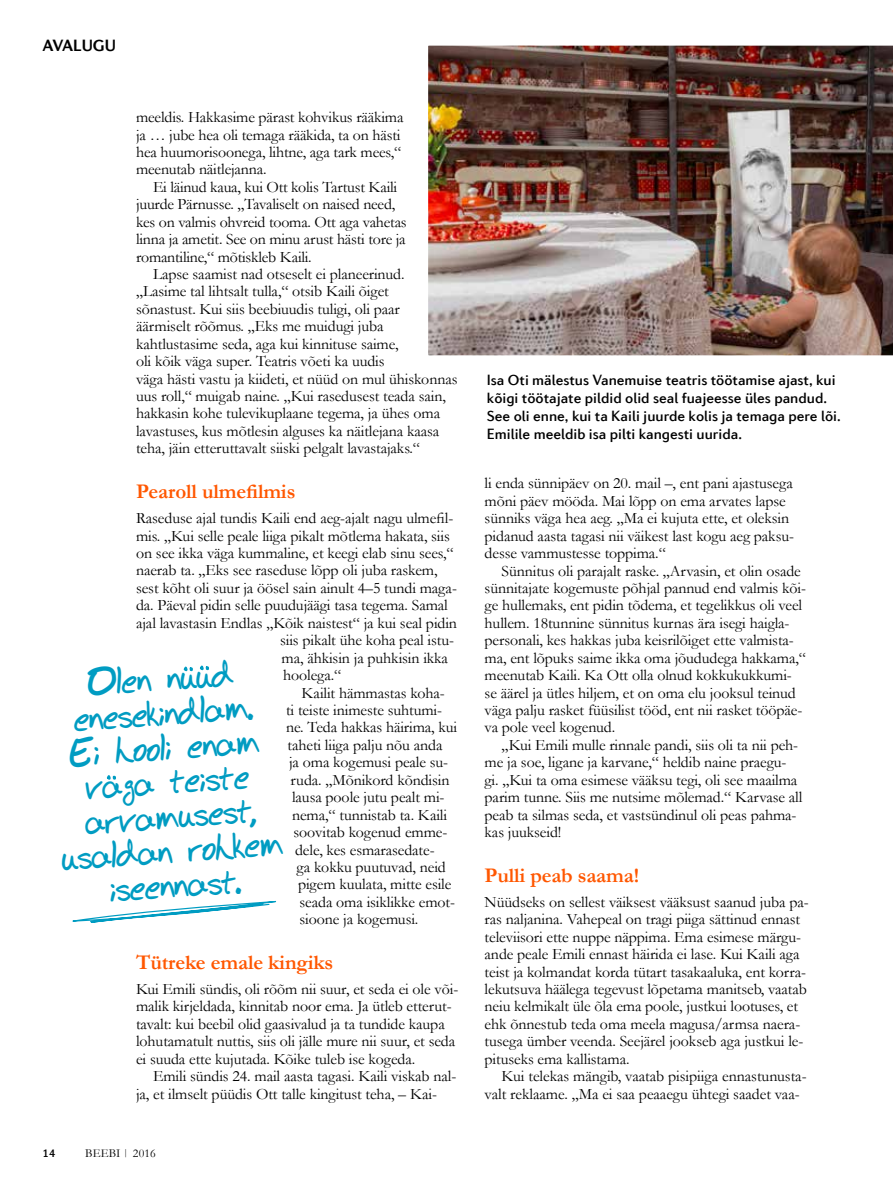
<style>
.page{position:relative;width:893px;height:1191px;background:#fff}
.page>*{position:absolute;margin:0;border:0;box-sizing:border-box;transform-origin:0 0}
.t1{font:700 34.5px/34.5px "Bud Hand";color:#009cc2;text-align:center}
.t2{font:700 21px "Garamond";letter-spacing:-.005em;color:#ff5700}
.t3{font:700 16.5px "Diverda Sans Com";color:#000}
.t4{font:15.9px/17.4px "Garamond";letter-spacing:-.005em;color:#000}
.t5{font:500 15px/18px "Diverda Sans Com";color:#000}
.t6{font:12px "Garamond";letter-spacing:.01em;color:#000}
.t7{font:500 12px "Diverda Sans Com";color:#000}
.s1{font-size:9px}
</style>
<div class="page">
<img style="left:428px;top:45px;width:465px;height:311px">
<svg style="left:72px;top:900px;width:205px;height:23px"></svg>
<svg style="left:183px;top:666px;width:10px;height:6px"></svg>
<svg style="left:199px;top:665px;width:10px;height:6px"></svg>
<svg style="left:106px;top:775px;width:10px;height:5px"></svg>
<p class="t3" style="left:43px;top:36px;width:75px">AVALUGU</p>
<p class="t4" style="left:136px;top:108px;width:269px">meeldis. Hakkasime pärast kohvikus rääkima ja … jube hea oli temaga rääkida, ta on hästi hea huumorisoonega, lihtne, aga tark mees,“ meenutab näitlejanna.</p>
<p class="t4" style="left:136px;top:178px;width:272px;text-indent:17px">Ei läinud kaua, kui Ott kolis Tartust Kaili juurde Pärnusse. „Tavaliselt on naised need, kes on valmis ohvreid tooma. Ott aga vahetas linna ja ametit. See on minu arust hästi tore ja romantiline,“ mõtiskleb Kaili.</p>
<p class="t4" style="left:136px;top:265px;width:323px;text-indent:17px">Lapse saamist nad otseselt ei planeerinud. „Lasime tal lihtsalt tulla,“ otsib Kaili õiget<br>sõnastust. Kui siis beebiuudis tuligi, oli paar äärmiselt rõõmus. „Eks me muidugi juba kahtlustasime seda, aga kui kinnituse saime,<br>oli kõik väga super. Teatris võeti ka uudis<br>väga hästi vastu ja kiideti, et nüüd on mul ühiskonnas uus roll,“ muigab naine. „Kui rasedusest teada sain, hakkasin kohe tulevikuplaane tegema, ja ühes oma lavastuses, kus mõtlesin alguses ka näitlejana kaasa teha, jäin etteruttavalt siiski pelgalt lavastajaks.“</p>
<h2 class="t2" style="left:136px;top:477px;width:161px">Pearoll ulmefilmis</h2>
<p class="t4" style="left:136px;top:509px;width:319px">Raseduse ajal tundis Kaili end aeg-ajalt nagu ulmefil-</p>
<p class="t4" style="left:136px;top:526px;width:315px">mis. „Kui selle peale liiga pikalt mõtlema hakata, siis</p>
<p class="t4" style="left:136px;top:544px;width:319px">on see ikka väga kummaline, et keegi elab sinu sees,“</p>
<p class="t4" style="left:136px;top:561px;width:303px">naerab ta. „Eks see raseduse lõpp oli juba raskem,</p>
<p class="t4" style="left:136px;top:579px;width:322px">sest kõht oli suur ja öösel sain ainult 4–5 tundi maga-</p>
<p class="t4" style="left:136px;top:596px;width:313px">da. Päeval pidin selle puudujäägi tasa tegema. Samal</p>
<p class="t4" style="left:136px;top:613px;width:322px">ajal lavastasin Endlas „Kõik naistest“ ja kui seal pidin</p>
<p class="t4" style="left:280px;top:631px;width:175px">siis pikalt ühe koha peal istu-</p>
<p class="t4" style="left:282px;top:648px;width:168px">ma, ähkisin ja puhkisin ikka</p>
<p class="t4" style="left:283px;top:666px;width:60px">hoolega.“</p>
<p class="t4" style="left:302px;top:683px;width:145px">Kailit hämmastas koha-</p>
<p class="t4" style="left:286px;top:701px;width:158px">ti teiste inimeste suhtumi-</p>
<p class="t4" style="left:286px;top:718px;width:173px">ne. Teda hakkas häirima, kui</p>
<p class="t4" style="left:288px;top:736px;width:156px">taheti liiga palju nõu anda</p>
<p class="t4" style="left:289px;top:753px;width:161px">ja oma kogemusi peale su-</p>
<p class="t4" style="left:291px;top:770px;width:160px">ruda. „Mõnikord kõndisin</p>
<p class="t4" style="left:292px;top:788px;width:154px">lausa poole jutu pealt mi-</p>
<p class="t4" style="left:292px;top:805px;width:156px">nema,“ tunnistab ta. Kaili</p>
<p class="t4" style="left:294px;top:823px;width:155px">soovitab kogenud emme-</p>
<p class="t4" style="left:295px;top:840px;width:141px">dele, kes esmarasedate-</p>
<p class="t4" style="left:297px;top:858px;width:151px">ga kokku puutuvad, neid</p>
<p class="t4" style="left:298px;top:875px;width:155px">pigem kuulata, mitte esile</p>
<p class="t4" style="left:300px;top:892px;width:157px">seada oma isiklikke emot-</p>
<p class="t4" style="left:300px;top:910px;width:120px">sioone ja kogemusi.</p>
<h2 class="t2" style="left:136px;top:947px;width:199px">Tütreke emale kingiks</h2>
<p class="t4" style="left:136px;top:980px;width:324px">Kui Emili sündis, oli rõõm nii suur, et seda ei ole või&shy;malik kirjeldada, kinnitab noor ema. Ja ütleb etterut&shy;tavalt: kui beebil olid gaasivalud ja ta tundide kaupa lohutamatult nuttis, siis oli jälle mure nii suur, et seda ei suuda ette kujutada. Kõike tuleb ise kogeda.</p>
<p class="t4" style="left:136px;top:1067px;width:322px;text-indent:17px">Emili sündis 24. mail aasta tagasi. Kaili viskab nal&shy;ja, et ilmselt püüdis Ott talle kingitust teha, – Kai-</p>
<h1 class="t1" style="left:49px;top:669px;width:223px;rotate:-4deg">Olen nuud enesekindlam.<br>Ei hooli enam vaga teiste arvamusest, usaldan rohkem iseennast.</h1>
<p class="t7" style="left:43px;top:1145px;width:14px">14</p>
<p class="t6" style="left:85px;top:1144px;width:72px">BEEBI <span class="s1">|</span> 2016</p>
<p class="t5" style="left:487px;top:371px;width:355px">Isa Oti mälestus Vanemuise teatris töötamise ajast, kui kõigi töötajate pildid olid seal fuajeesse üles pandud.<br>See oli enne, kui ta Kaili juurde kolis ja temaga pere lõi.<br>Emilile meeldib isa pilti kangesti uurida.</p>
<p class="t4" style="left:485px;top:474px;width:311px">li enda sünnipäev on 20. mail –, ent pani ajastusega mõni päev mööda. Mai lõpp on ema arvates lapse sünniks väga hea aeg. „Ma ei kujuta ette, et oleksin pidanud aasta tagasi nii väikest last kogu aeg paksu&shy;desse vammustesse toppima.“</p>
<p class="t4" style="left:485px;top:561px;width:323px;text-indent:17px">Sünnitus oli parajalt raske. „Arvasin, et olin osade sünnitajate kogemuste põhjal pannud end valmis kõi&shy;ge hullemaks, ent pidin tõdema, et tegelikkus oli veel hullem. 18tunnine sünnitus kurnas ära isegi haigla&shy;personali, kes hakkas juba keisrilõiget ette valmista&shy;ma, ent lõpuks saime ikka oma jõududega hakkama,“ meenutab Kaili. Ka Ott olla olnud kokkukukkumi&shy;se äärel ja ütles hiljem, et on oma elu jooksul teinud väga palju rasket füüsilist tööd, ent nii rasket tööpäe&shy;va pole veel kogenud.</p>
<p class="t4" style="left:485px;top:736px;width:319px;text-indent:17px">„Kui Emili mulle rinnale pandi, siis oli ta nii peh&shy;me ja soe, ligane ja karvane,“ heldib naine praegu&shy;gi. „Kui ta oma esimese vääksu tegi, oli see maailma parim tunne. Siis me nutsime mõlemad.“ Karvase all peab ta silmas seda, et vastsündinul oli peas pahma&shy;kas juukseid!</p>
<h2 class="t2" style="left:485px;top:860px;width:156px">Pulli peab saama!</h2>
<p class="t4" style="left:485px;top:892px;width:326px">Nüüdseks on sellest väiksest vääksust saanud juba pa&shy;ras naljanina. Vahepeal on tragi piiga sättinud ennast televiisori ette nuppe näppima. Ema esimese märgu&shy;ande peale Emili ennast häirida ei lase. Kui Kaili aga teist ja kolmandat korda tütart tasakaaluka, ent korra&shy;lekutsuva häälega tegevust lõpetama manitseb, vaatab neiu kelmikalt üle õla ema poole, justkui lootuses, et ehk õnnestub teda oma meela magusa/armsa naera&shy;tusega ümber veenda. Seejärel jookseb aga justkui le&shy;pituseks ema kallistama.</p>
<p class="t4" style="left:485px;top:1067px;width:324px;text-indent:17px">Kui telekas mängib, vaatab pisipiiga ennastunusta&shy;valt reklaame. „Ma ei saa peaaegu ühtegi saadet vaa-</p>
</div>
